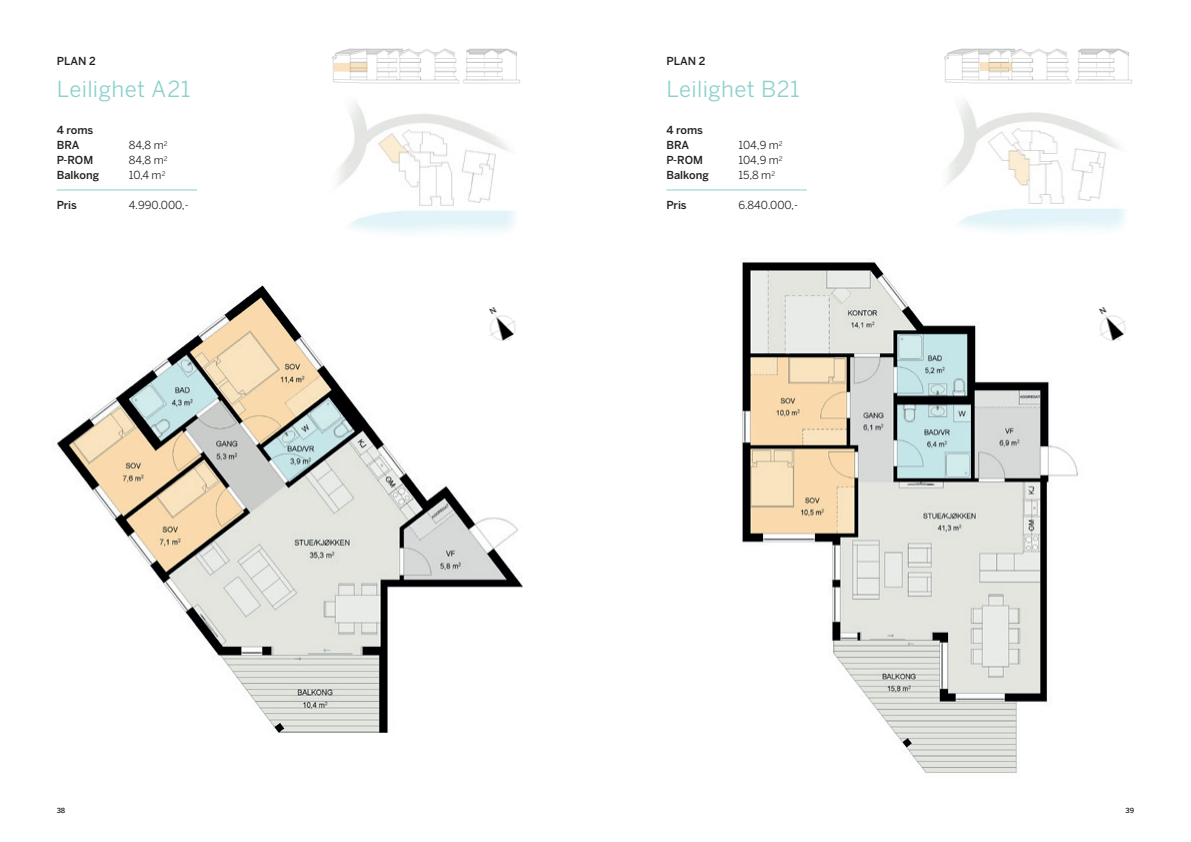
<style>
.page{position:relative;width:1191px;height:842px;background:#fff}
.page>*{position:absolute;margin:0;border:0;box-sizing:border-box;transform-origin:0 0}
.t1{font:22px "Benton Sans";letter-spacing:.02em;color:#8bd0cc}
.t2{font:11px "Benton Sans";color:#231f20}
.t3{font:500 11px/15px "Benton Sans";color:#231f20}
.t4{font:500 7px "Benton Sans";color:#231f20}
</style>
<div class="page">
<img style="left:52px;top:285px;width:471px;height:448px">
<img style="left:740px;top:259px;width:338px;height:514px">
<img style="left:1099px;top:307px;width:27px;height:34px">
<img style="left:479px;top:303px;width:44px;height:46px">
<img style="left:946px;top:100px;width:180px;height:131px">
<img style="left:338px;top:102px;width:177px;height:131px">
<img style="left:332px;top:48px;width:188px;height:36px">
<img style="left:944px;top:48px;width:188px;height:36px">
<svg style="left:334px;top:63px;width:33px;height:9px"></svg>
<svg style="left:979px;top:62px;width:33px;height:9px"></svg>
<hr style="left:57px;top:190px;width:140px;height:1px;background:#8bd0cc">
<hr style="left:666px;top:190px;width:140px;height:1px;background:#8bd0cc">
<p class="t3" style="left:57px;top:53px;width:41px">PLAN 2</p>
<h1 class="t1" style="left:57px;top:76px;width:135px">Leilighet A21</h1>
<p class="t3" style="left:666px;top:53px;width:41px">PLAN 2</p>
<h1 class="t1" style="left:666px;top:76px;width:135px">Leilighet B21</h1>
<p class="t3" style="left:57px;top:123px;width:38px">4 roms<br>BRA</p>
<p class="t2" style="left:129px;top:139px;width:40px">84,8 m<sup>2</sup></p>
<p class="t3" style="left:666px;top:123px;width:38px">4 roms<br>BRA</p>
<p class="t2" style="left:738px;top:139px;width:46px">104,9 m<sup>2</sup></p>
<p class="t3" style="left:57px;top:153px;width:38px">P-ROM</p>
<p class="t2" style="left:129px;top:154px;width:40px">84,8 m<sup>2</sup></p>
<p class="t3" style="left:57px;top:168px;width:44px">Balkong</p>
<p class="t2" style="left:129px;top:169px;width:38px">10,4 m<sup>2</sup></p>
<p class="t3" style="left:57px;top:198px;width:22px">Pris</p>
<p class="t2" style="left:129px;top:199px;width:62px">4.990.000,-</p>
<p class="t3" style="left:666px;top:153px;width:38px">P-ROM</p>
<p class="t2" style="left:738px;top:154px;width:46px">104,9 m<sup>2</sup></p>
<p class="t3" style="left:666px;top:168px;width:44px">Balkong</p>
<p class="t2" style="left:738px;top:169px;width:38px">15,8 m<sup>2</sup></p>
<p class="t3" style="left:666px;top:198px;width:22px">Pris</p>
<p class="t2" style="left:738px;top:199px;width:61px">6.840.000,-</p>
<p class="t4" style="left:57px;top:807px;width:10px">38</p>
<p class="t4" style="left:1125px;top:807px;width:10px">39</p>
</div>
